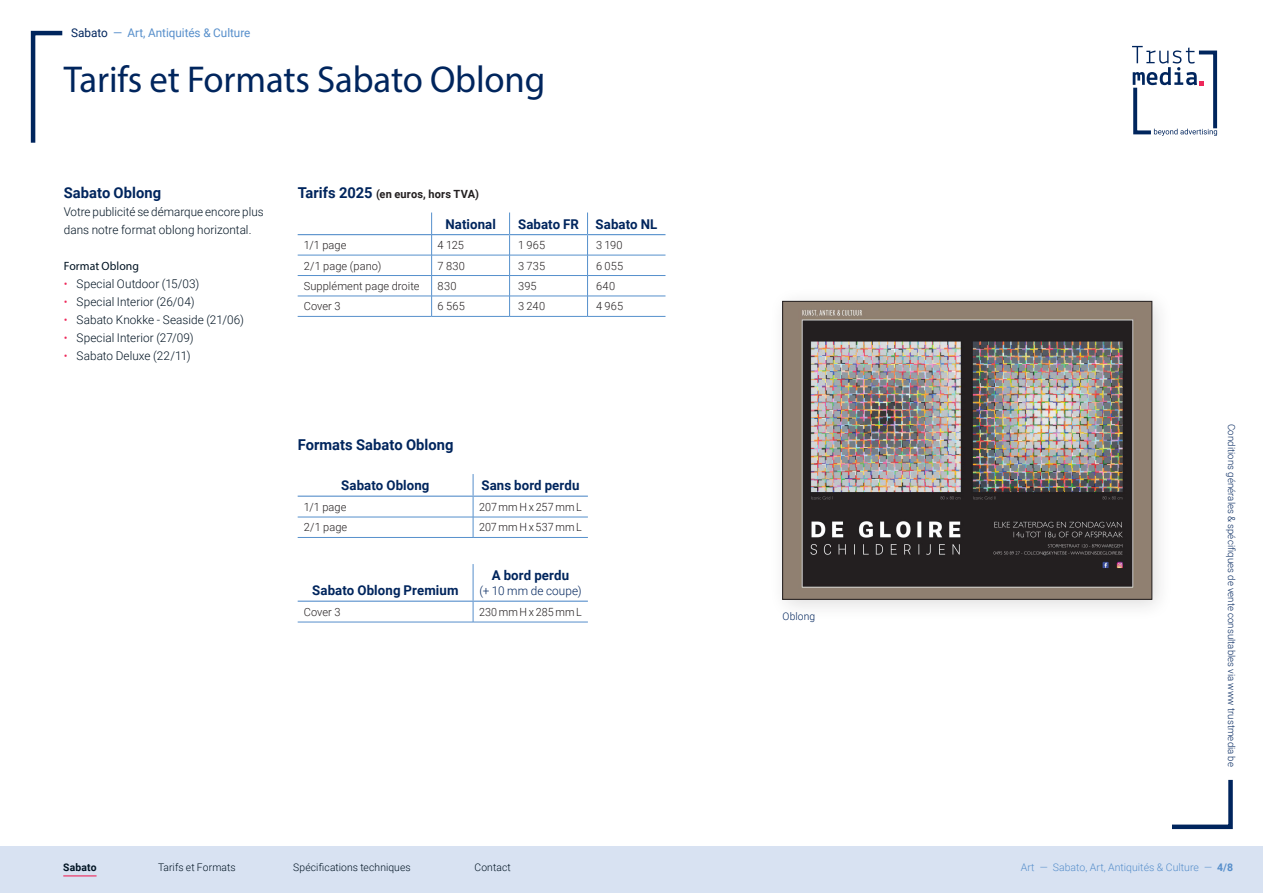
<style>
.page{position:relative;width:1263px;height:893px;background:#fff}
.page>*{position:absolute;margin:0;border:0;box-sizing:border-box;transform-origin:0 0}
.Paginatitel{font:37.5px "Myriad Pro";letter-spacing:-.005em;color:#00255d}
.Body_Titel{font:700 15px "Roboto";letter-spacing:.005em;color:#00255d}
.Table_header{font:700 13.5px "Roboto";letter-spacing:.01em;color:#00255d}
.Body{font:300 12px/18px "Roboto";letter-spacing:.005em;color:#001322}
.Titel{font:12px "Roboto";letter-spacing:-.005em;color:#578fcb}
.Table_header-2{font:300 12px "Roboto";letter-spacing:.01em;color:#00255d}
.Body-2{font:12px "Myriad Pro";letter-spacing:.005em;color:#001322}
.Table_body{font:300 11.25px "Roboto";letter-spacing:.005em;color:#231f20}
.Body_Titel-2{font:700 11.25px "Roboto";letter-spacing:.015em;color:#231f20}
.Table_body-2{font:300 11.25px "Roboto";letter-spacing:.005em;color:#231f20;scale:.95 1}
.Table_body-3{font:300 11.25px "Roboto";letter-spacing:.005em;color:#231f20;scale:.96 1}
.Footer_nav{font:300 10.5px "Roboto";letter-spacing:.01em;color:#001322}
.t1{font:300 10.5px "Roboto";color:#578fcb}
.Footer_nav_bold{font:700 10.5px "Roboto";letter-spacing:.015em;color:#001322}
.Table_footer{font:300 10.5px "Roboto";letter-spacing:.01em;color:#00255d}
.Footer_nav-2{font:300 9.75px "Roboto";letter-spacing:.015em;color:#00255d}
.s1{color:#00255d}
.s2{color:#ee285a}
.s3{font-size:15px;color:#00255d}
.s4{font-weight:700}
</style>
<div class="page">
<svg style="left:1132px;top:46px;width:86px;height:90px"></svg>
<svg style="left:1172px;top:779px;width:61px;height:51px"></svg>
<svg style="left:30px;top:30px;width:33px;height:113px"></svg>
<div style="left:0;top:846px;width:1263px;height:47px;background:#d8e2f2"></div>
<hr style="left:63px;top:875px;width:34px;height:1px;background:#ee285a">
<hr style="left:298px;top:517px;width:175px;height:1px;background:#5590cc">
<hr style="left:473px;top:517px;width:115px;height:1px;background:#5590cc">
<svg style="left:473px;top:474px;width:1px;height:63px"></svg>
<hr style="left:298px;top:537px;width:175px;height:1px;background:#5590cc">
<hr style="left:473px;top:537px;width:115px;height:1px;background:#5590cc">
<hr style="left:298px;top:496px;width:175px;height:1px;background:#578fcb">
<hr style="left:473px;top:496px;width:115px;height:1px;background:#578fcb">
<hr style="left:473px;top:564px;width:1px;height:37px;background:#578fcb">
<svg style="left:473px;top:602px;width:1px;height:20px"></svg>
<hr style="left:298px;top:622px;width:175px;height:1px;background:#578fcb">
<hr style="left:473px;top:622px;width:115px;height:1px;background:#578fcb">
<hr style="left:298px;top:601px;width:175px;height:1px;background:#578fcb">
<hr style="left:473px;top:601px;width:115px;height:1px;background:#578fcb">
<hr style="left:510px;top:255px;width:77px;height:1px;background:#5590cc">
<hr style="left:298px;top:255px;width:133px;height:1px;background:#5590cc">
<hr style="left:510px;top:296px;width:77px;height:1px;background:#5590cc">
<hr style="left:298px;top:275px;width:134px;height:1px;background:#5590cc">
<hr style="left:298px;top:296px;width:133px;height:1px;background:#578fcb">
<hr style="left:298px;top:316px;width:133px;height:1px;background:#578fcb">
<svg style="left:431px;top:213px;width:1px;height:103px"></svg>
<svg style="left:509px;top:213px;width:1px;height:103px"></svg>
<svg style="left:587px;top:213px;width:1px;height:103px"></svg>
<hr style="left:431px;top:255px;width:79px;height:1px;background:#5590cc">
<hr style="left:587px;top:255px;width:78px;height:1px;background:#5590cc">
<hr style="left:432px;top:275px;width:78px;height:1px;background:#5590cc">
<hr style="left:510px;top:275px;width:77px;height:1px;background:#5590cc">
<hr style="left:587px;top:275px;width:78px;height:1px;background:#5590cc">
<hr style="left:431px;top:296px;width:79px;height:1px;background:#5590cc">
<hr style="left:587px;top:296px;width:78px;height:1px;background:#5590cc">
<hr style="left:431px;top:316px;width:79px;height:1px;background:#5590cc">
<hr style="left:510px;top:316px;width:77px;height:1px;background:#5590cc">
<hr style="left:587px;top:316px;width:78px;height:1px;background:#5590cc">
<hr style="left:298px;top:234px;width:133px;height:1px;background:#578fcb">
<hr style="left:432px;top:234px;width:78px;height:1px;background:#5590cc">
<hr style="left:510px;top:234px;width:77px;height:1px;background:#5590cc">
<hr style="left:587px;top:234px;width:78px;height:1px;background:#5590cc">
<div style="left:768px;top:287px;width:406px;height:334px;background:#231f20;opacity:.15"></div>
<img style="left:784px;top:303px;width:366px;height:294px">
<div style="left:782px;top:301px;width:370px;height:298px;border:1px solid #231f20"></div>
<p class="Titel" style="left:71px;top:24px;width:181px"><span class="s1">Sabato</span> — Art, Antiquités &amp; Culture</p>
<p class="Paginatitel" style="left:64px;top:56px;width:483px">Tarifs et Formats Sabato Oblong</p>
<p class="Body_Titel" style="left:64px;top:182px;width:99px">Sabato Oblong</p>
<p class="Body" style="left:64px;top:202px;width:201px">Votre publicité se démarque encore plus dans notre format oblong horizontal.</p>
<p class="Body-2" style="left:64px;top:259px;width:77px">Format Oblong</p>
<p class="Body" style="left:64px;top:274px;width:137px"><span class="s2">•</span> Special Outdoor (15/03)</p>
<p class="Body" style="left:64px;top:292px;width:132px"><span class="s2">•</span> Special Interior (26/04)</p>
<p class="Body" style="left:64px;top:310px;width:182px"><span class="s2">•</span> Sabato Knokke - Seaside (21/06)</p>
<p class="Body" style="left:64px;top:328px;width:131px"><span class="s2">•</span> Special Interior (27/09)</p>
<p class="Body" style="left:64px;top:346px;width:128px"><span class="s2">•</span> Sabato Deluxe (22/11)</p>
<p class="Body_Titel-2" style="left:298px;top:186px;width:183px"><span class="s3">Tarifs 2025</span> (en euros, hors TVA)</p>
<p class="Table_header" style="left:445px;top:214px;width:52px">National</p>
<p class="Table_header" style="left:518px;top:214px;width:62px">Sabato FR</p>
<p class="Table_header" style="left:596px;top:214px;width:63px">Sabato NL</p>
<p class="Table_body" style="left:304px;top:237px;width:44px">1/1 page</p>
<p class="Table_body" style="left:438px;top:237px;width:28px">4 125</p>
<p class="Table_body" style="left:518px;top:237px;width:29px">1 965</p>
<p class="Table_body" style="left:596px;top:237px;width:28px">3 190</p>
<p class="Table_body" style="left:304px;top:258px;width:79px">2/1 page (pano)</p>
<p class="Table_body" style="left:438px;top:258px;width:29px">7 830</p>
<p class="Table_body" style="left:518px;top:258px;width:29px">3 735</p>
<p class="Table_body" style="left:596px;top:258px;width:29px">6 055</p>
<p class="Table_body" style="left:304px;top:278px;width:117px">Supplément page droite</p>
<p class="Table_body" style="left:438px;top:278px;width:20px">830</p>
<p class="Table_body" style="left:518px;top:278px;width:20px">395</p>
<p class="Table_body" style="left:596px;top:278px;width:21px">640</p>
<p class="Table_body" style="left:304px;top:298px;width:38px">Cover 3</p>
<p class="Table_body" style="left:438px;top:298px;width:29px">6 565</p>
<p class="Table_body" style="left:518px;top:298px;width:29px">3 240</p>
<p class="Table_body" style="left:596px;top:298px;width:29px">4 965</p>
<p class="Body_Titel" style="left:298px;top:434px;width:157px">Formats Sabato Oblong</p>
<p class="Table_header" style="left:341px;top:476px;width:90px">Sabato Oblong</p>
<p class="Table_header" style="left:481px;top:476px;width:100px">Sans bord perdu</p>
<p class="Table_body" style="left:304px;top:499px;width:44px">1/1 page</p>
<p class="Table_body-3" style="left:479px;top:499px;width:109px">207 mm H x 257 mm L</p>
<p class="Table_body" style="left:304px;top:520px;width:45px">2/1 page</p>
<p class="Table_body-2" style="left:479px;top:520px;width:110px">207 mm H x 537 mm L</p>
<p class="Table_header" style="left:312px;top:581px;width:148px">Sabato Oblong Premium</p>
<p class="Table_header" style="left:492px;top:566px;width:79px">A bord perdu</p>
<p class="Table_header-2" style="left:479px;top:582px;width:104px">(+ 10 mm de coupe)</p>
<p class="Table_body" style="left:304px;top:604px;width:38px">Cover 3</p>
<p class="Table_body-2" style="left:479px;top:604px;width:110px">230 mm H x 285 mm L</p>
<p class="Table_footer" style="left:782px;top:609px;width:34px">Oblong</p>
<p class="Footer_nav-2" style="left:1238px;top:424px;width:344px;rotate:90deg">Conditions générales &amp; spécifiques de vente consultables via www trustmedia be</p>
<p class="Footer_nav_bold" style="left:63px;top:860px;width:35px">Sabato</p>
<p class="Footer_nav" style="left:158px;top:860px;width:79px">Tarifs et Formats</p>
<p class="Footer_nav" style="left:293px;top:860px;width:119px">Spécifications techniques</p>
<p class="Footer_nav" style="left:474px;top:860px;width:38px">Contact</p>
<p class="t1" style="left:1021px;top:860px;width:214px">Art — Sabato, Art, Antiquités &amp; Culture — <span class="s4">4/8</span></p>
</div>
